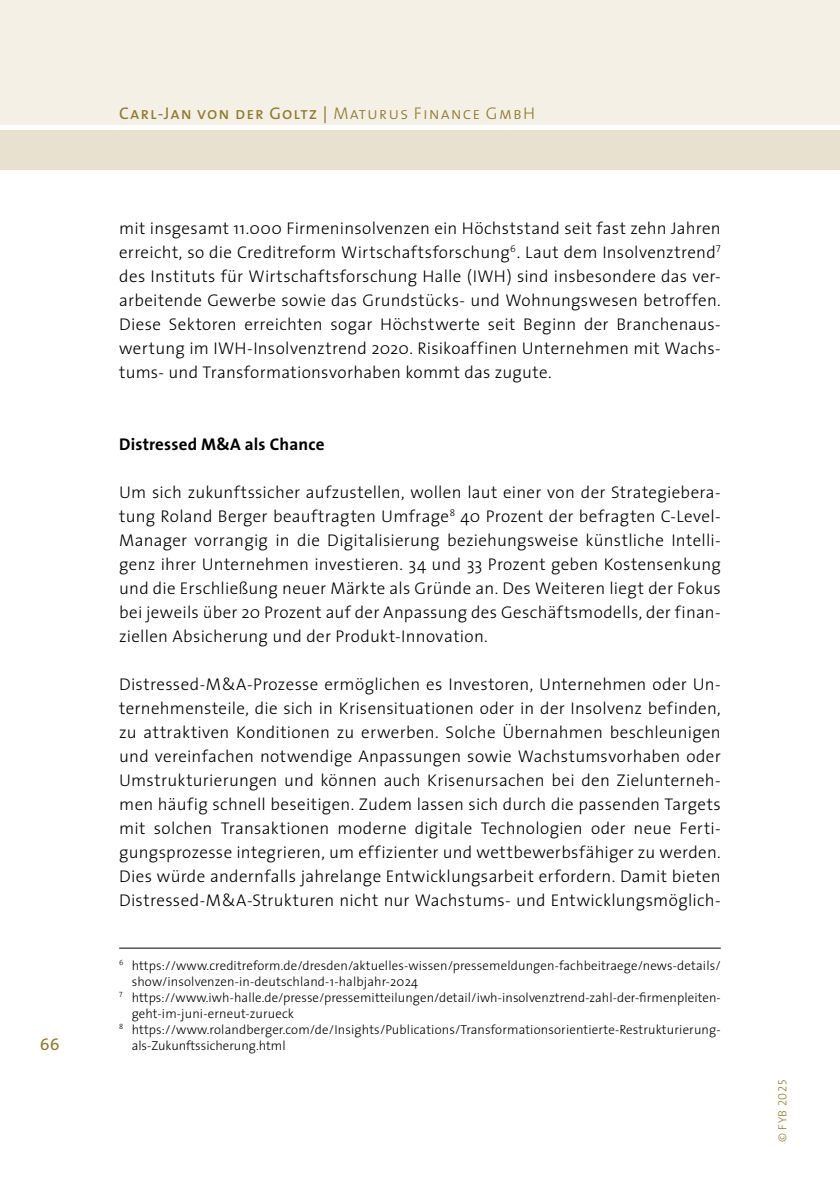
<style>
.page{position:relative;width:840px;height:1191px;background:#fff}
.page>*{position:absolute;margin:0;border:0;box-sizing:border-box;transform-origin:0 0}
.t1{font:300 17px/24px "The Sans";letter-spacing:.015em;color:#000;text-align:justify}
.t2{font:17px "The Sans Caps";letter-spacing:.06em;color:#91792e}
.t3{font:700 17px "The Sans";letter-spacing:.01em;color:#000}
.t4{font:300 13px/16px "The Sans";letter-spacing:.01em;color:#000}
.t5{font:12px "The Sans Light Caps";letter-spacing:.05em;color:#91792e}
.s1{font-family:"The Sans Light Caps"}
.s2{font-family:"The Sans";font-weight:300}
</style>
<div class="page">
<div style="left:0;top:0;width:839px;height:125px;background:#f4f0e6"></div>
<div style="left:0;top:130px;width:839px;height:40px;background:#e8e1cf"></div>
<hr style="left:839px;top:0;width:1px;height:125px;background:#f4f0e6">
<hr style="left:119px;top:947px;width:601px;height:1px;background:#000">
<p class="t2" style="left:40px;top:1029px;width:21px">66</p>
<p class="t2" style="left:119px;top:99px;width:417px">Carl-Jan von der Goltz | <span class="s1">Maturus Finance GmbH</span></p>
<p class="t1" style="left:119px;top:215px;width:602px">mit insgesamt 11.000 Firmeninsolvenzen ein Höchststand seit fast zehn Jahren erreicht, so die Creditreform Wirtschaftsforschung<sup>6</sup>. Laut dem Insolvenztrend<sup>7 </sup>des Instituts für Wirtschaftsforschung Halle (IWH) sind insbesondere das ver&shy;arbeitende Gewerbe sowie das Grundstücks- und Wohnungswesen betroffen.<br>Diese Sektoren erreichten sogar Höchstwerte seit Beginn der Branchenaus&shy;wertung im IWH-Insolvenztrend 2020. Risikoaffinen Unternehmen mit Wachs&shy;tums- und Transformationsvorhaben kommt das zugute.</p>
<p class="t3" style="left:119px;top:430px;width:207px">Distressed M&amp;A als Chance</p>
<p class="t1" style="left:119px;top:479px;width:603px">Um sich zukunftssicher aufzustellen, wollen laut einer von der Strategiebera&shy;tung Roland Berger beauftragten Umfrage<sup>8</sup> 40 Prozent der befragten C-Level-Manager vorrangig in die Digitalisierung beziehungsweise künstliche Intelli&shy;genz ihrer Unternehmen investieren. 34 und 33 Prozent geben Kostensenkung und die Erschließung neuer Märkte als Gründe an. Des Weiteren liegt der Fokus bei jeweils über 20 Prozent auf der Anpassung des Geschäftsmodells, der finan&shy;ziellen Absicherung und der Produkt-Innovation.</p>
<p class="t1" style="left:119px;top:671px;width:602px">Distressed-M&amp;A-Prozesse ermöglichen es Investoren, Unternehmen oder Un&shy;ternehmensteile, die sich in Krisensituationen oder in der Insolvenz befinden, zu attraktiven Konditionen zu erwerben. Solche Übernahmen beschleunigen und vereinfachen notwendige Anpassungen sowie Wachstumsvorhaben oder Umstrukturierungen und können auch Krisenursachen bei den Zielunterneh&shy;men häufig schnell beseitigen. Zudem lassen sich durch die passenden Targets mit solchen Transaktionen moderne digitale Technologien oder neue Ferti&shy;gungsprozesse integrieren, um effizienter und wettbewerbsfähiger zu werden.<br>Dies würde andernfalls jahrelange Entwicklungsarbeit erfordern. Damit bieten Distressed-M&amp;A-Strukturen nicht nur Wachstums- und Entwicklungsmöglich-</p>
<p class="t4" style="left:132px;top:956px;width:590px;text-indent:-12px"><sup>6</sup> https://www.creditreform.de/dresden/aktuelles-wissen/pressemeldungen-fachbeitraege/news-details/ show/insolvenzen-in-deutschland-1-halbjahr-2024</p>
<p class="t4" style="left:132px;top:988px;width:590px;text-indent:-12px"><sup>7</sup> https://www.iwh-halle.de/presse/pressemitteilungen/detail/iwh-insolvenztrend-zahl-der-firmenpleiten&shy;geht-im-juni-erneut-zurueck</p>
<p class="t4" style="left:132px;top:1020px;width:590px;text-indent:-12px"><sup>8</sup> https://www.rolandberger.com/de/Insights/Publications/Transformationsorientierte-Restrukturierung&shy;als-Zukunftssicherung.html</p>
<p class="t5" style="left:772px;top:1142px;width:64px;rotate:-90deg"><span class="s2">©</span> FYB 2025</p>
</div>
